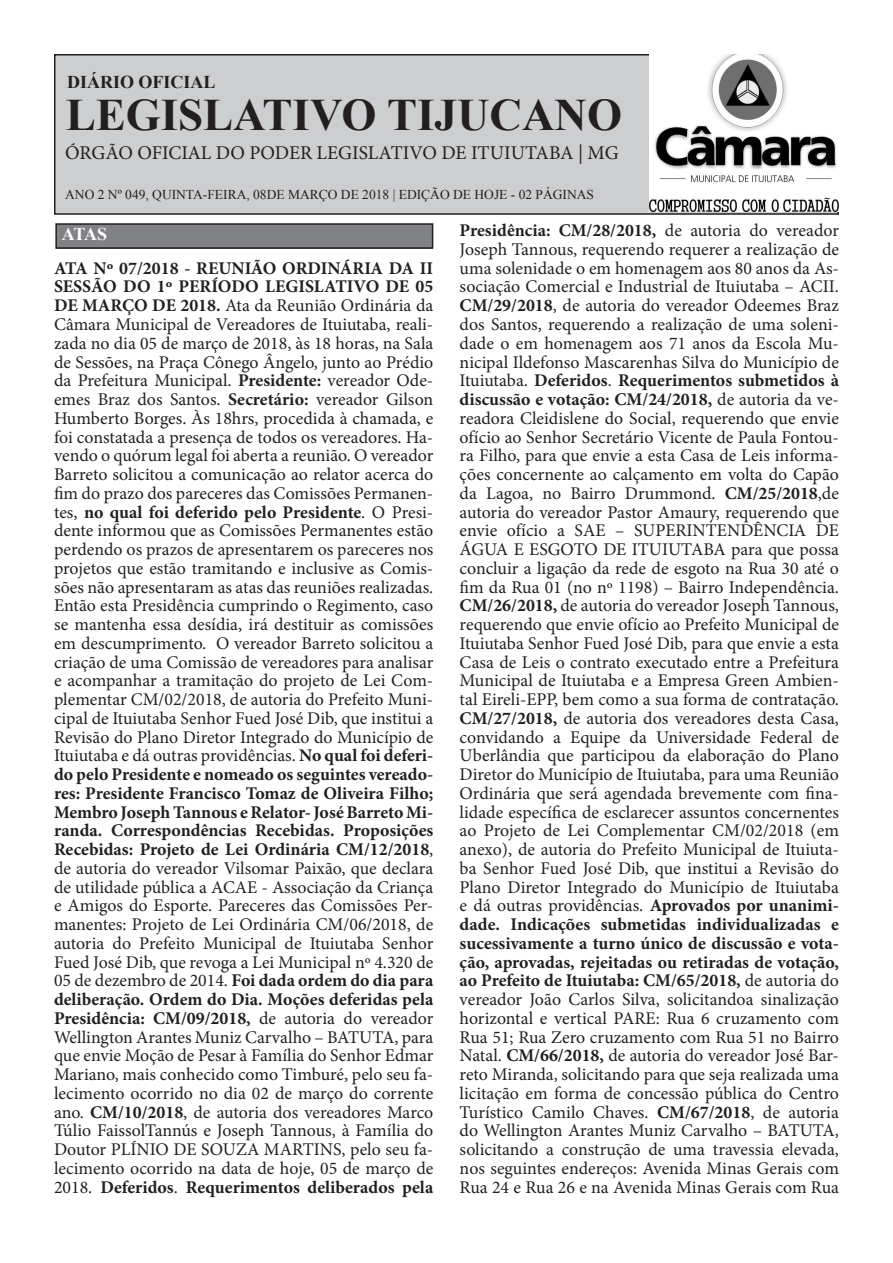
<style>
.page{position:relative;width:893px;height:1263px;background:#fff}
.page>*{position:absolute;margin:0;border:0;box-sizing:border-box;transform-origin:0 0}
.t1{font:700 45px "Times New Roman";color:#231f20}
.t2{font:19.5px "Minion Pro";color:#231f20}
.t3{font:700 18px "Times New Roman";color:#231f20}
.t4{font:700 18px "Times New Roman";color:#fff}
.t5{font:17.85px/18.8px "Minion Pro";color:#231f20;text-align:justify}
.t6{font:13.5px "Times New Roman";color:#231f20}
.s1{font-weight:700}
</style>
<div class="page">
<div style="left:55px;top:55px;width:783px;height:159px;background:#cdced0"></div>
<div style="left:54px;top:54px;width:785px;height:161px;border:2px solid #231f20"></div>
<img style="left:649px;top:54px;width:190px;height:157px">
<div style="left:56px;top:224px;width:377px;height:24px;background:#808285"></div>
<div style="left:55px;top:223px;width:378px;height:26px;border:2px solid #231f20"></div>
<p class="t3" style="left:67px;top:70px;width:150px">DIÁRIO OFICIAL</p>
<p class="t1" style="left:66px;top:84px;width:558px">LEGISLATIVO TIJUCANO</p>
<p class="t2" style="left:65px;top:139px;width:555px">ÓRGÃO OFICIAL DO PODER LEGISLATIVO DE ITUIUTABA | MG</p>
<p class="t6" style="left:65px;top:185px;width:530px">ANO 2 Nº 049, QUINTA-FEIRA, 08DE MARÇO DE 2018 | EDIÇÃO DE HOJE - 02 PÁGINAS</p>
<p class="t4" style="left:62px;top:221px;width:47px">ATAS</p>
<p class="t5" style="left:54px;top:259px;width:381px"><span class="s1">ATA Nº 07/2018 - REUNIÃO ORDINÁRIA DA II SESSÃO DO 1º PERÍODO LEGISLATIVO DE 05<br>DE MARÇO DE 2018.</span> Ata da Reunião Ordinária da Câmara Municipal de Vereadores de Ituiutaba, reali&shy;zada no dia 05 de março de 2018, às 18 horas, na Sala de Sessões, na Praça Cônego Ângelo, junto ao Prédio da Prefeitura Municipal. <span class="s1">Presidente:</span> vereador Ode&shy;emes Braz dos Santos. <span class="s1">Secretário:</span> vereador Gilson Humberto Borges. Às 18hrs, procedida à chamada, e foi constatada a presença de todos os vereadores. Ha&shy;vendo o quórum legal foi aberta a reunião. O vereador Barreto solicitou a comunicação ao relator acerca do fim do prazo dos pareceres das Comissões Permanen&shy;tes, <span class="s1">no qual foi deferido pelo Presidente</span>. O Presi&shy;dente informou que as Comissões Permanentes estão perdendo os prazos de apresentarem os pareceres nos projetos que estão tramitando e inclusive as Comis&shy;sões não apresentaram as atas das reuniões realizadas.<br>Então esta Presidência cumprindo o Regimento, caso se mantenha essa desídia, irá destituir as comissões em descumprimento. O vereador Barreto solicitou a criação de uma Comissão de vereadores para analisar e acompanhar a tramitação do projeto de Lei Com&shy;plementar CM/02/2018, de autoria do Prefeito Muni&shy;cipal de Ituiutaba Senhor Fued José Dib, que institui a Revisão do Plano Diretor Integrado do Município de Ituiutaba e dá outras providências. <span class="s1">No qual foi deferi&shy;do pelo Presidente e nomeado os seguintes vereado&shy;res: Presidente Francisco Tomaz de Oliveira Filho; Membro Joseph Tannous e Relator- José Barreto Mi&shy;randa. Correspondências Recebidas. Proposições Recebidas: Projeto de Lei Ordinária CM/12/2018</span>, de autoria do vereador Vilsomar Paixão, que declara de utilidade pública a ACAE - Associação da Criança e Amigos do Esporte. Pareceres das Comissões Per&shy;manentes: Projeto de Lei Ordinária CM/06/2018, de autoria do Prefeito Municipal de Ituiutaba Senhor Fued José Dib, que revoga a Lei Municipal nº 4.320 de 05 de dezembro de 2014. <span class="s1">Foi dada ordem do dia para deliberação. Ordem do Dia. Moções deferidas pela Presidência: CM/09/2018,</span> de autoria do vereador Wellington Arantes Muniz Carvalho – BATUTA, para que envie Moção de Pesar à Família do Senhor Edmar Mariano, mais conhecido como Timburé, pelo seu fa&shy;lecimento ocorrido no dia 02 de março do corrente ano. <span class="s1">CM/10/2018</span>, de autoria dos vereadores Marco Túlio FaissolTannús e Joseph Tannous, à Família do Doutor PLÍNIO DE SOUZA MARTINS, pelo seu fa&shy;lecimento ocorrido na data de hoje, 05 de março de 2018. <span class="s1">Deferidos</span>. <span class="s1">Requerimentos deliberados pela</span></p>
<p class="t5" style="left:460px;top:221px;width:381px"><span class="s1">Presidência: CM/28/2018,</span> de autoria do vereador Joseph Tannous, requerendo requerer a realização de uma solenidade o em homenagem aos 80 anos da As&shy;sociação Comercial e Industrial de Ituiutaba – ACII.<br><span class="s1">CM/29/2018</span>, de autoria do vereador Odeemes Braz dos Santos, requerendo a realização de uma soleni&shy;dade o em homenagem aos 71 anos da Escola Mu&shy;nicipal Ildefonso Mascarenhas Silva do Município de Ituiutaba. <span class="s1">Deferidos</span>. <span class="s1">Requerimentos submetidos à discussão e votação: CM/24/2018,</span> de autoria da ve&shy;readora Cleidislene do Social, requerendo que envie ofício ao Senhor Secretário Vicente de Paula Fontou&shy;ra Filho, para que envie a esta Casa de Leis informa&shy;ções concernente ao calçamento em volta do Capão da Lagoa, no Bairro Drummond. <span class="s1">CM/25/2018</span>,de autoria do vereador Pastor Amaury, requerendo que envie ofício a SAE – SUPERINTENDÊNCIA DE ÁGUA E ESGOTO DE ITUIUTABA para que possa concluir a ligação da rede de esgoto na Rua 30 até o fim da Rua 01 (no nº 1198) – Bairro Independência.<br><span class="s1">CM/26/2018,</span> de autoria do vereador Joseph Tannous, requerendo que envie ofício ao Prefeito Municipal de Ituiutaba Senhor Fued José Dib, para que envie a esta Casa de Leis o contrato executado entre a Prefeitura Municipal de Ituiutaba e a Empresa Green Ambien&shy;tal Eireli-EPP, bem como a sua forma de contratação.<br><span class="s1">CM/27/2018,</span> de autoria dos vereadores desta Casa, convidando a Equipe da Universidade Federal de Uberlândia que participou da elaboração do Plano Diretor do Município de Ituiutaba, para uma Reunião Ordinária que será agendada brevemente com fina&shy;lidade específica de esclarecer assuntos concernentes ao Projeto de Lei Complementar CM/02/2018 (em anexo), de autoria do Prefeito Municipal de Ituiuta&shy;ba Senhor Fued José Dib, que institui a Revisão do Plano Diretor Integrado do Município de Ituiutaba e dá outras providências. <span class="s1">Aprovados por unanimi&shy;dade. Indicações submetidas individualizadas e sucessivamente a turno único de discussão e vota&shy;ção, aprovadas, rejeitadas ou retiradas de votação, ao Prefeito de Ituiutaba: CM/65/2018,</span> de autoria do vereador João Carlos Silva, solicitandoa sinalização horizontal e vertical PARE: Rua 6 cruzamento com Rua 51; Rua Zero cruzamento com Rua 51 no Bairro Natal. <span class="s1">CM/66/2018,</span> de autoria do vereador José Bar&shy;reto Miranda, solicitando para que seja realizada uma licitação em forma de concessão pública do Centro Turístico Camilo Chaves. <span class="s1">CM/67/2018</span>, de autoria do Wellington Arantes Muniz Carvalho – BATUTA, solicitando a construção de uma travessia elevada, nos seguintes endereços: Avenida Minas Gerais com Rua 24 e Rua 26 e na Avenida Minas Gerais com Rua</p>
</div>
